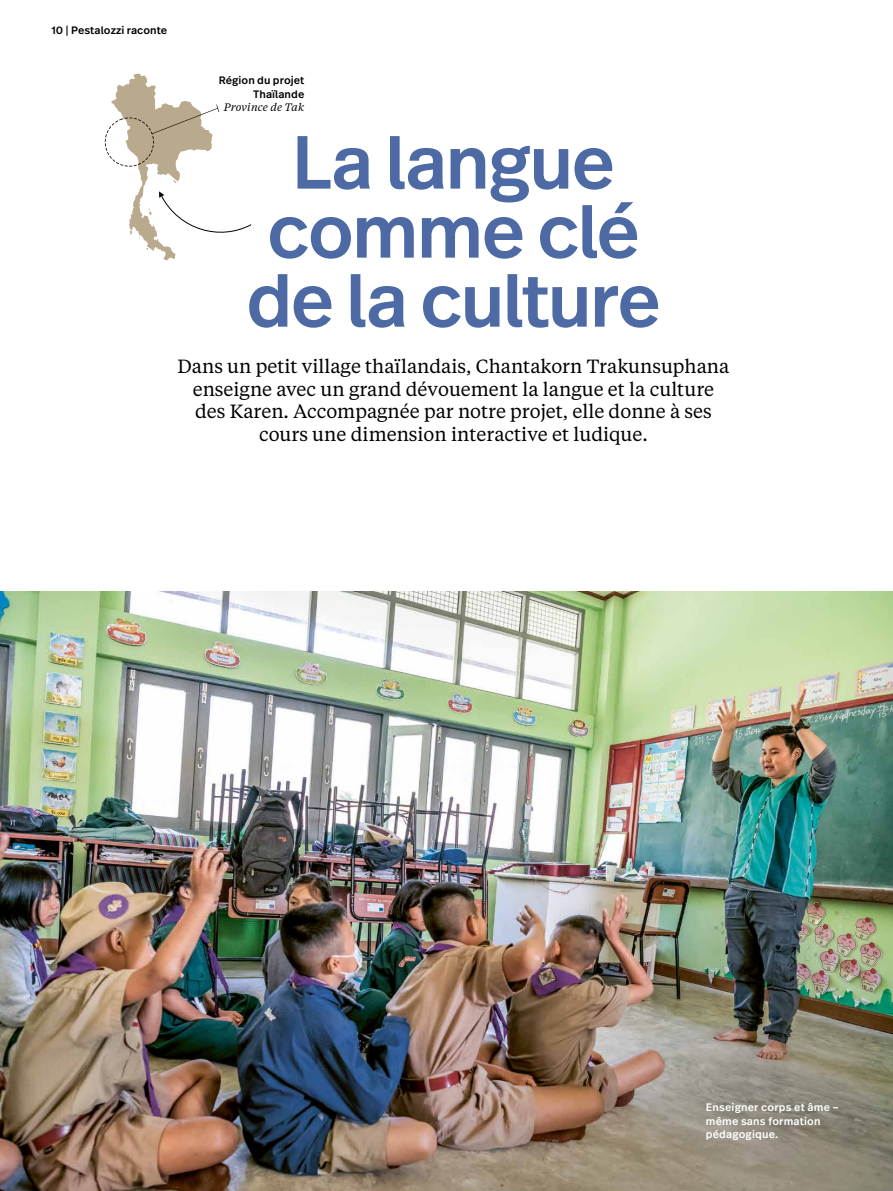
<style>
.page{position:relative;width:893px;height:1191px;background:#fff}
.page>*{position:absolute;margin:0;border:0;box-sizing:border-box;transform-origin:0 0}
.t1{font:500 75px/69px "Real Text Pro";letter-spacing:-.035em;color:#4d6aa4;text-align:center}
.t2{font:19.05px/22.5px "Tiempos Text";color:#000;text-align:center}
.t3{font:500 10.8px/13.5px "Real Text Pro";letter-spacing:.015em;color:#fff}
.t4{font:500 10.8px/13.5px "Real Text Pro";letter-spacing:.005em;color:#000;text-align:right}
.t5{font:italic 10.8px "Tiempos Text";letter-spacing:.01em;color:#000}
</style>
<div class="page">
<img style="left:0;top:591px;width:893px;height:600px">
<svg style="left:105px;top:73px;width:147px;height:187px"></svg>
<p class="t4" style="left:51px;top:23px;width:118px">10 | Pestalozzi raconte</p>
<p class="t4" style="left:219px;top:73px;width:87px">Région du projet<br>Thaïlande</p>
<p class="t5" style="left:224px;top:101px;width:82px">Province de Tak</p>
<h1 class="t1" style="left:246px;top:126px;width:417px">La langue comme clé de la culture</h1>
<p class="t2" style="left:177px;top:355px;width:553px">Dans un petit village thaïlandais, Chantakorn Trakunsuphana enseigne avec un grand dévouement la langue et la culture des Karen. Accompagnée par notre projet, elle donne à ses cours une dimension interactive et ludique.</p>
<p class="t3" style="left:706px;top:1100px;width:134px">Enseigner corps et âme – même sans formation pédagogique.</p>
</div>
